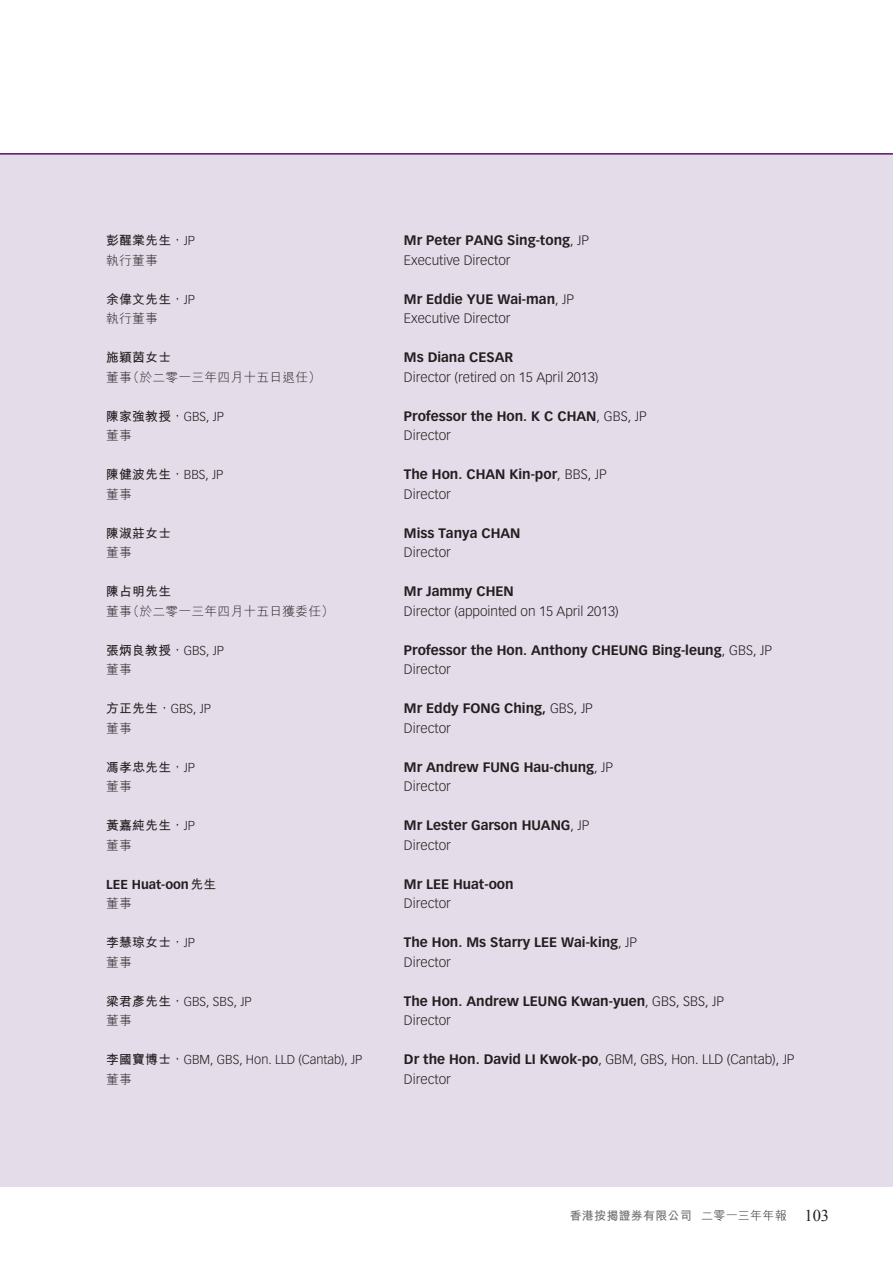
<style>
.page{position:relative;width:893px;height:1263px;background:#fff}
.page>*{position:absolute;margin:0;border:0;box-sizing:border-box;transform-origin:0 0}
.t1{font:700 13.5px/19.5px "Vectora LT Std";color:#231f20}
.t2{font:300 13.5px/19.5px "Vectora LT Std";color:#231f20}
.t3{font:300 12.75px/19.5px "Vectora LT Std";color:#231f20}
.t4{font:700 12.75px/19.5px "M Hei HK";letter-spacing:.02em;color:#231f20}
.t5{font:300 12.75px/19.5px "M Hei HK";letter-spacing:.02em;color:#231f20}
.t6{font:700 12.75px/19.5px "Vectora LT Std";color:#231f20}
.t7{font:700 12px "M Hei HK";letter-spacing:.02em;color:#6c6d70}
.s1{font-weight:300}
.s2{font-family:"Vectora LT Std";font-weight:300}
.s3{font-weight:700}
.s4{font-family:"M Hei HK";font-weight:700}
.s5{font-family:"M Hei HK"}
.s6{font-family:"M Hei HK";font-weight:300}
.s7{font-weight:300;color:#231f20}
.s8{font-family:"Times New Roman";font-weight:400;font-size:16.5px;color:#231f20}
</style>
<div class="page">
<div style="left:0;top:154px;width:893px;height:1032px;background:#e5dce9"></div>
<hr style="left:0;top:153px;width:893px;height:2px;background:#600e69">
<p class="t4" style="left:106px;top:230px;width:90px">彭醒棠先生<span class="s1">，</span><span class="s2">JP</span><span class="s1">執行董事</span></p>
<p class="t4" style="left:106px;top:288px;width:90px">余偉文先生<span class="s1">，</span><span class="s2">JP</span><span class="s1">執行董事</span></p>
<p class="t5" style="left:106px;top:348px;width:216px"><span class="s3">施穎茵女士<br></span>董事（於二零一三年四月十五日退任）</p>
<p class="t3" style="left:106px;top:407px;width:119px"><span class="s4">陳家強教授</span><span class="s5">，</span>GBS, JP<span class="s5">董事</span></p>
<p class="t3" style="left:106px;top:465px;width:119px"><span class="s4">陳健波先生</span><span class="s5">，</span>BBS, JP<span class="s5">董事</span></p>
<p class="t4" style="left:106px;top:522px;width:66px">陳淑莊女士<span class="s1">董事</span></p>
<p class="t5" style="left:106px;top:582px;width:229px"><span class="s3">陳占明先生<br></span>董事（於二零一三年四月十五日獲委任）</p>
<p class="t3" style="left:106px;top:641px;width:119px"><span class="s4">張炳良教授</span><span class="s5">，</span>GBS, JP<span class="s5">董事</span></p>
<p class="t3" style="left:106px;top:699px;width:106px"><span class="s4">方正先生</span><span class="s5">，</span>GBS, JP<span class="s5">董事</span></p>
<p class="t4" style="left:106px;top:756px;width:90px">馮孝忠先生<span class="s1">，</span><span class="s2">JP</span><span class="s1">董事</span></p>
<p class="t4" style="left:106px;top:815px;width:90px">黃嘉純先生<span class="s1">，</span><span class="s2">JP</span><span class="s1">董事</span></p>
<p class="t6" style="left:106px;top:874px;width:112px">LEE Huat-oon<span class="s5">先生</span><span class="s6">董事</span></p>
<p class="t4" style="left:106px;top:932px;width:90px">李慧琼女士<span class="s1">，</span><span class="s2">JP</span><span class="s1">董事</span></p>
<p class="t3" style="left:106px;top:992px;width:147px"><span class="s4">梁君彥先生</span><span class="s5">，</span>GBS, SBS, JP<span class="s5">董事</span></p>
<p class="t3" style="left:106px;top:1050px;width:258px"><span class="s4">李國寶博士</span><span class="s5">，</span>GBM, GBS, Hon. LLD (Cantab), JP<span class="s5">董事</span></p>
<p class="t1" style="left:404px;top:231px;width:187px">Mr Peter PANG Sing-tong<span class="s1">, JP<br>Executive Director</span></p>
<p class="t2" style="left:404px;top:289px;width:172px"><span class="s3">Mr Eddie YUE Wai-man</span>, JP<br>Executive Director</p>
<p class="t2" style="left:404px;top:348px;width:196px"><span class="s3">Ms Diana CESAR<br></span>Director (retired on 15 April 2013)</p>
<p class="t1" style="left:404px;top:406px;width:244px">Professor the Hon. K C CHAN<span class="s1">, GBS, JP<br>Director</span></p>
<p class="t1" style="left:404px;top:464px;width:204px">The Hon. CHAN Kin-por<span class="s1">, BBS, JP<br>Director</span></p>
<p class="t1" style="left:404px;top:523px;width:118px">Miss Tanya CHAN<br><span class="s1">Director</span></p>
<p class="t2" style="left:404px;top:582px;width:216px"><span class="s3">Mr Jammy CHEN<br></span>Director (appointed on 15 April 2013)</p>
<p class="t1" style="left:404px;top:640px;width:370px">Professor the Hon. Anthony CHEUNG Bing-leung<span class="s1">, GBS, JP<br>Director</span></p>
<p class="t1" style="left:404px;top:698px;width:191px">Mr Eddy FONG Ching, <span class="s1">GBS, JP<br>Director</span></p>
<p class="t1" style="left:404px;top:757px;width:211px">Mr Andrew FUNG Hau-chung<span class="s1">, JP<br>Director</span></p>
<p class="t1" style="left:404px;top:815px;width:187px">Mr Lester Garson HUANG<span class="s1">, JP<br>Director</span></p>
<p class="t1" style="left:404px;top:874px;width:111px">Mr LEE Huat-oon<br><span class="s1">Director</span></p>
<p class="t1" style="left:404px;top:932px;width:235px">The Hon. Ms Starry LEE Wai-king<span class="s1">, JP<br>Director</span></p>
<p class="t1" style="left:404px;top:991px;width:322px">The Hon. Andrew LEUNG Kwan-yuen<span class="s1">, GBS, SBS, JP<br>Director</span></p>
<p class="t2" style="left:404px;top:1050px;width:392px"><span class="s3">Dr the Hon. David LI Kwok-po</span>, GBM, GBS, Hon. LLD (Cantab), JP<br>Director</p>
<p class="t7" style="left:570px;top:1207px;width:261px">香港按揭證券有限公司 <span class="s7">二零一三年年報</span> <span class="s8">103</span></p>
</div>
